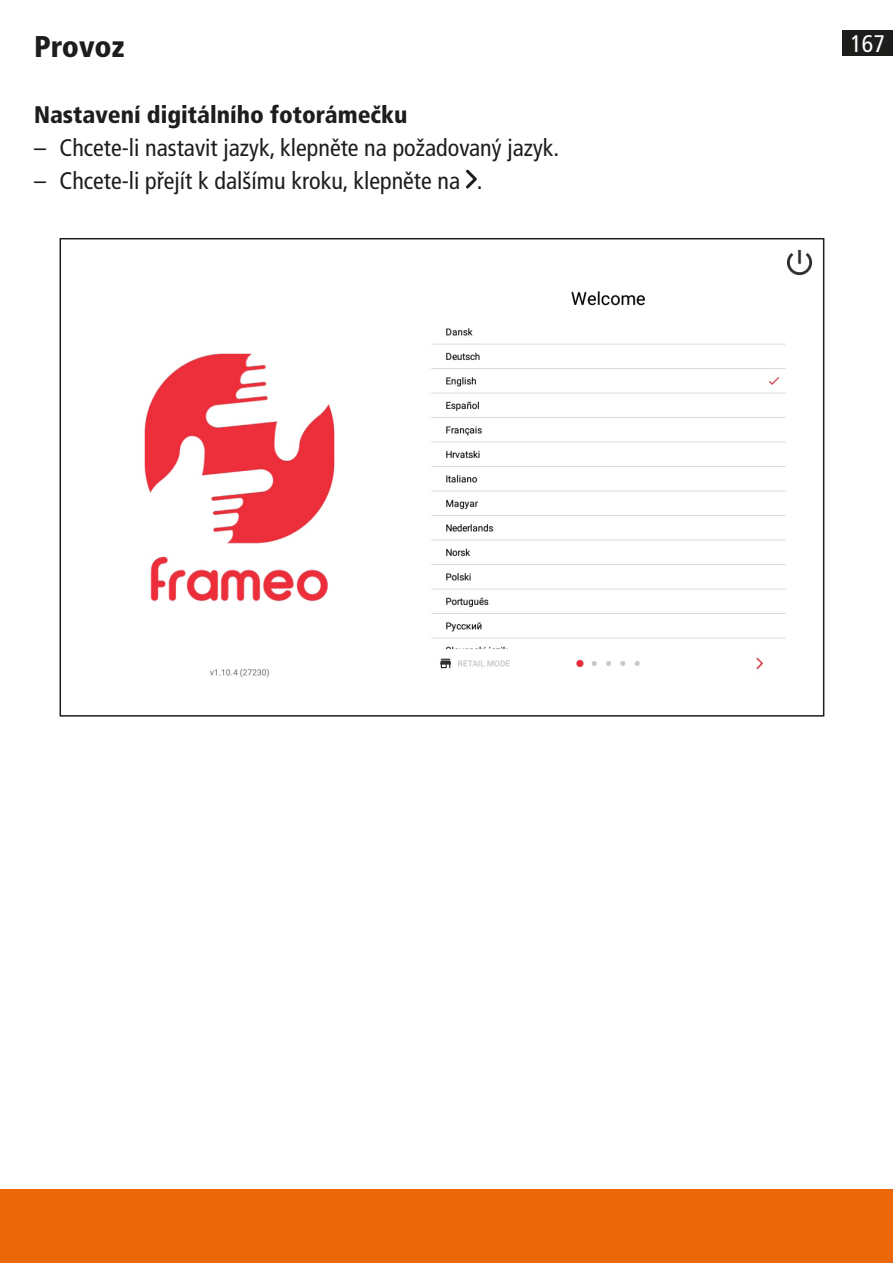
<style>
.page{position:relative;width:893px;height:1263px;background:#fff}
.page>*{position:absolute;margin:0;border:0;box-sizing:border-box;transform-origin:0 0}
.t1{font:900 condensed 30px "Frutiger LT Pro";color:#1d1d1b}
.t2{font:condensed 24px "Frutiger LT Pro";color:#1d1d1b}
.t3{font:900 condensed 24px "Frutiger LT Pro";color:#1d1d1b}
.t4{font:condensed 24px "Frutiger LT Pro";color:#fff}
</style>
<div class="page">
<div style="left:842px;top:30px;width:51px;height:26px;background:#1d1d1b"></div>
<div style="left:0;top:1188px;width:893px;height:75px;background:#ec6708"></div>
<svg style="left:466px;top:169px;width:11px;height:20px"></svg>
<img style="left:144px;top:249px;width:669px;height:429px">
<div style="left:60px;top:238px;width:764px;height:479px;border:2px solid #1d1d1b"></div>
<p class="t1" style="left:34px;top:28px;width:92px">Provoz</p>
<p class="t4" style="left:850px;top:30px;width:36px">167</p>
<p class="t3" style="left:34px;top:100px;width:375px">Nastavení digitálního fotorámečku</p>
<p class="t2" style="left:34px;top:133px;width:523px">– Chcete-li nastavit jazyk, klepněte na požadovaný jazyk.</p>
<p class="t2" style="left:34px;top:166px;width:447px">– Chcete-li přejít k dalšímu kroku, klepněte na .</p>
</div>
